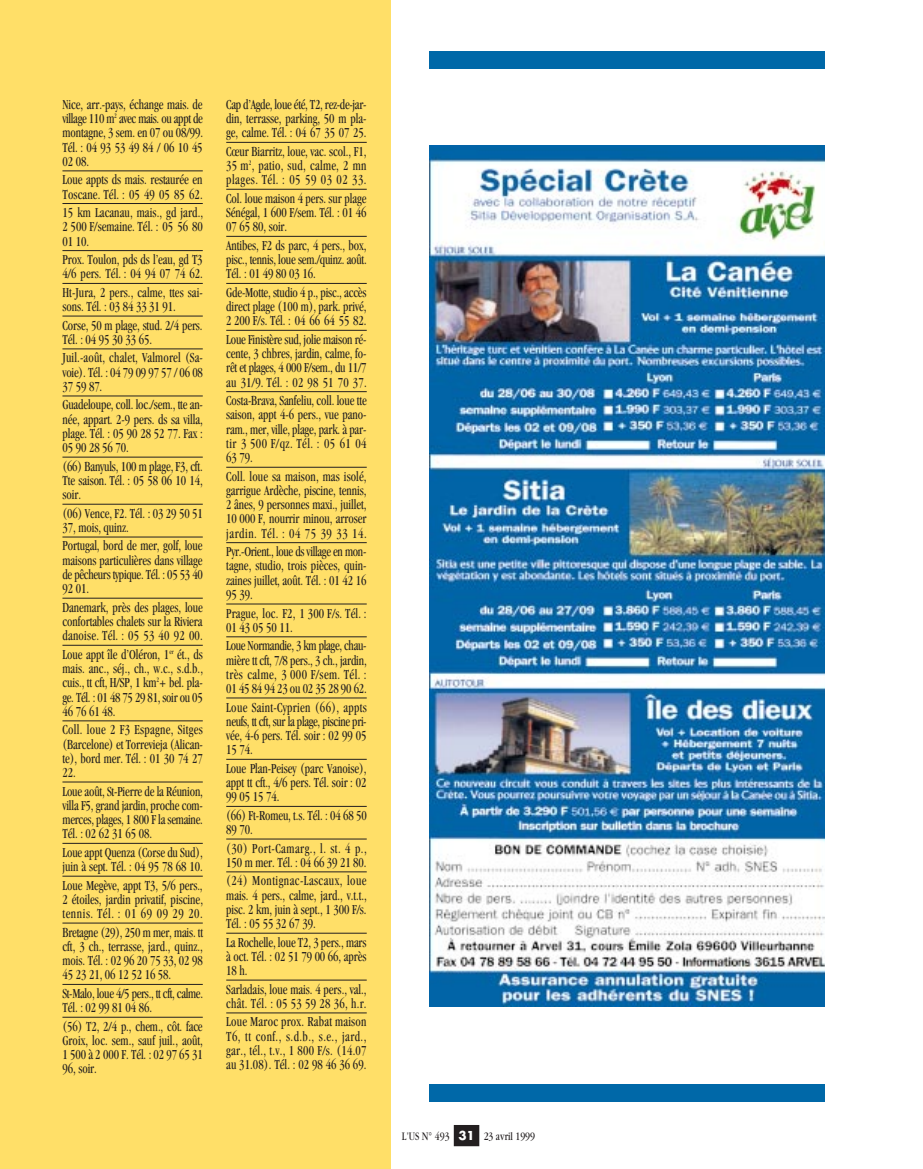
<style>
.page{position:relative;width:923px;height:1169px;background:#fff}
.page>*{position:absolute;margin:0;border:0;box-sizing:border-box;transform-origin:0 0}
.t1{font:condensed 14.25px/14.2px "Garamond";letter-spacing:-.005em;color:#231f20;text-align:justify;scale:.85 1}
.t2{font:condensed 14.25px/14.2px "Garamond";letter-spacing:-.025em;color:#231f20;scale:.85 1}
.t3{font:12px "Garamond";color:#231f20;scale:.77 1}
.s1{font-family:"Futura";font-weight:700;color:#fff}
</style>
<div class="page">
<div style="left:0;top:0;width:390px;height:1168px;background:#ffdf68"></div>
<hr style="left:62px;top:170px;width:141px;height:1px;background:#231f20">
<hr style="left:62px;top:203px;width:141px;height:1px;background:#231f20">
<hr style="left:62px;top:250px;width:141px;height:1px;background:#231f20">
<hr style="left:62px;top:283px;width:141px;height:1px;background:#231f20">
<hr style="left:62px;top:316px;width:141px;height:1px;background:#231f20">
<hr style="left:62px;top:348px;width:141px;height:1px;background:#231f20">
<hr style="left:62px;top:395px;width:141px;height:1px;background:#231f20">
<hr style="left:62px;top:457px;width:141px;height:1px;background:#231f20">
<hr style="left:62px;top:504px;width:141px;height:1px;background:#231f20">
<hr style="left:62px;top:536px;width:141px;height:1px;background:#231f20">
<hr style="left:62px;top:598px;width:141px;height:1px;background:#231f20">
<hr style="left:62px;top:645px;width:141px;height:1px;background:#231f20">
<hr style="left:62px;top:720px;width:141px;height:1px;background:#231f20">
<hr style="left:62px;top:781px;width:141px;height:1px;background:#231f20">
<hr style="left:62px;top:843px;width:141px;height:1px;background:#231f20">
<hr style="left:62px;top:875px;width:141px;height:1px;background:#231f20">
<hr style="left:62px;top:922px;width:141px;height:1px;background:#231f20">
<hr style="left:62px;top:984px;width:141px;height:1px;background:#231f20">
<hr style="left:62px;top:1016px;width:141px;height:1px;background:#231f20">
<img style="left:429px;top:145px;width:395px;height:861px">
<div style="left:429px;top:51px;width:395px;height:17px;background:#0068a8"></div>
<div style="left:429px;top:1084px;width:395px;height:17px;background:#0068a8"></div>
<hr style="left:226px;top:142px;width:141px;height:1px;background:#231f20">
<hr style="left:226px;top:189px;width:141px;height:1px;background:#231f20">
<hr style="left:226px;top:236px;width:141px;height:1px;background:#231f20">
<hr style="left:226px;top:283px;width:141px;height:1px;background:#231f20">
<hr style="left:226px;top:330px;width:141px;height:1px;background:#231f20">
<hr style="left:226px;top:391px;width:141px;height:1px;background:#231f20">
<hr style="left:226px;top:467px;width:141px;height:1px;background:#231f20">
<hr style="left:226px;top:542px;width:141px;height:1px;background:#231f20">
<hr style="left:226px;top:603px;width:141px;height:1px;background:#231f20">
<hr style="left:226px;top:636px;width:141px;height:1px;background:#231f20">
<hr style="left:226px;top:697px;width:141px;height:1px;background:#231f20">
<hr style="left:226px;top:759px;width:141px;height:1px;background:#231f20">
<hr style="left:226px;top:806px;width:141px;height:1px;background:#231f20">
<hr style="left:226px;top:838px;width:141px;height:1px;background:#231f20">
<hr style="left:226px;top:871px;width:141px;height:1px;background:#231f20">
<hr style="left:226px;top:932px;width:141px;height:1px;background:#231f20">
<hr style="left:226px;top:979px;width:141px;height:1px;background:#231f20">
<hr style="left:226px;top:1012px;width:141px;height:1px;background:#231f20">
<div style="left:454px;top:1124px;width:25px;height:22px;background:#231f20"></div>
<p class="t1" style="left:62px;top:98px;width:167px">Nice, arr.-pays, échange mais. de village 110 m<sup>2</sup> avec mais. ou appt de montagne, 3 sem. en 07 ou 08/99.<br>Tél. : 04 93 53 49 84 / 06 10 45<br>02 08.</p>
<p class="t1" style="left:62px;top:174px;width:167px">Loue appts ds mais. restaurée en<br>Toscane. Tél. : 05 49 05 85 62.</p>
<p class="t1" style="left:62px;top:206px;width:167px">15 km Lacanau, mais., gd jard., 2 500 F/semaine. Tél. : 05 56 80<br>01 10.</p>
<p class="t1" style="left:62px;top:253px;width:167px">Prox. Toulon, pds ds l’eau, gd T3<br>4/6 pers. Tél. : 04 94 07 74 62.</p>
<p class="t1" style="left:62px;top:286px;width:167px">Ht-Jura, 2 pers., calme, ttes sai&shy;sons. Tél. : 03 84 33 31 91.</p>
<p class="t1" style="left:62px;top:319px;width:166px">Corse, 50 m plage, stud. 2/4 pers.<br>Tél. : 04 95 30 33 65.</p>
<p class="t1" style="left:62px;top:352px;width:167px">Juil.-août, chalet, Valmorel (Sa&shy;voie). Tél. : 04 79 09 97 57 / 06 08<br>37 59 87.</p>
<p class="t1" style="left:62px;top:399px;width:167px">Guadeloupe, coll. loc./sem., tte an&shy;née, appart. 2-9 pers. ds sa villa, plage. Tél. : 05 90 28 52 77. Fax :<br>05 90 28 56 70.</p>
<p class="t1" style="left:62px;top:460px;width:166px">(66) Banyuls, 100 m plage, F3, cft.<br>Tte saison. Tél. : 05 58 06 10 14, soir.</p>
<p class="t1" style="left:62px;top:507px;width:167px">(06) Vence, F2. Tél. : 03 29 50 51<br>37, mois, quinz.</p>
<p class="t1" style="left:62px;top:540px;width:167px">Portugal, bord de mer, golf, loue maisons particulières dans village de pêcheurs typique. Tél. : 05 53 40<br>92 01.</p>
<p class="t1" style="left:62px;top:601px;width:167px">Danemark, près des plages, loue confortables chalets sur la Riviera danoise. Tél. : 05 53 40 92 00.</p>
<p class="t1" style="left:62px;top:648px;width:167px">Loue appt île d’Oléron, 1<sup>er</sup> ét., ds mais. anc., séj., ch., w.c., s.d.b., cuis., tt cft, H/SP, 1 km<sup>2</sup>+ bel. pla&shy;ge. Tél. : 01 48 75 29 81, soir ou 05<br>46 76 61 48.</p>
<p class="t1" style="left:62px;top:723px;width:167px">Coll. loue 2 F3 Espagne, Sitges (Barcelone) et Torrevieja (Alican&shy;te), bord mer. Tél. : 01 30 74 27<br>22.</p>
<p class="t1" style="left:62px;top:785px;width:167px">Loue août, St-Pierre de la Réunion, villa F5, grand jardin, proche com&shy;merces, plages, 1 800 F la semaine.<br>Tél. : 02 62 31 65 08.</p>
<p class="t1" style="left:62px;top:846px;width:166px">Loue appt Quenza (Corse du Sud), juin à sept. Tél. : 04 95 78 68 10.</p>
<p class="t1" style="left:62px;top:879px;width:167px">Loue Megève, appt T3, 5/6 pers., 2 étoiles, jardin privatif, piscine, tennis. Tél. : 01 69 09 29 20.</p>
<p class="t1" style="left:62px;top:926px;width:167px">Bretagne (29), 250 m mer, mais. tt cft, 3 ch., terrasse, jard., quinz., mois. Tél. : 02 96 20 75 33, 02 98<br>45 23 21, 06 12 52 16 58.</p>
<p class="t2" style="left:62px;top:987px;width:167px">St-Malo, loue 4/5 pers., tt cft, calme.<br>Tél. : 02 99 81 04 86.</p>
<p class="t1" style="left:62px;top:1020px;width:167px">(56) T2, 2/4 p., chem., côt. face Groix, loc. sem., sauf juil., août, 1 500 à 2 000 F. Tél. : 02 97 65 31<br>96, soir.</p>
<p class="t1" style="left:226px;top:98px;width:167px">Cap d’Agde, loue été, T2, rez-de-jar&shy;din, terrasse, parking, 50 m pla&shy;ge, calme. Tél. : 04 67 35 07 25.</p>
<p class="t1" style="left:226px;top:145px;width:167px">Cœur Biarritz, loue, vac. scol., F1, 35 m<sup>2</sup>, patio, sud, calme, 2 mn plages. Tél. : 05 59 03 02 33.</p>
<p class="t1" style="left:226px;top:192px;width:167px">Col. loue maison 4 pers. sur plage Sénégal, 1 600 F/sem. Tél. : 01 46<br>07 65 80, soir.</p>
<p class="t1" style="left:226px;top:239px;width:167px">Antibes, F2 ds parc, 4 pers., box, pisc., tennis, loue sem./quinz. août.<br>Tél. : 01 49 80 03 16.</p>
<p class="t1" style="left:226px;top:286px;width:167px">Gde-Motte, studio 4 p., pisc., accès direct plage (100 m), park. privé, 2 200 F/s. Tél. : 04 66 64 55 82.</p>
<p class="t1" style="left:226px;top:333px;width:167px">Loue Finistère sud, jolie maison ré&shy;cente, 3 chbres, jardin, calme, fo&shy;rêt et plages, 4 000 F/sem., du 11/7 au 31/9. Tél. : 02 98 51 70 37.</p>
<p class="t1" style="left:226px;top:394px;width:167px">Costa-Brava, Sanfeliu, coll. loue tte saison, appt 4-6 pers., vue pano&shy;ram., mer, ville, plage, park. à par&shy;tir 3 500 F/qz. Tél. : 05 61 04<br>63 79.</p>
<p class="t1" style="left:226px;top:470px;width:167px">Coll. loue sa maison, mas isolé, garrigue Ardèche, piscine, tennis, 2 ânes, 9 personnes maxi., juillet, 10 000 F, nourrir minou, arroser jardin. Tél. : 04 75 39 33 14.</p>
<p class="t1" style="left:226px;top:545px;width:167px">Pyr.-Orient., loue ds village en mon&shy;tagne, studio, trois pièces, quin&shy;zaines juillet, août. Tél. : 01 42 16<br>95 39.</p>
<p class="t1" style="left:226px;top:607px;width:167px">Prague, loc. F2, 1 300 F/s. Tél. :<br>01 43 05 50 11.</p>
<p class="t1" style="left:226px;top:639px;width:167px">Loue Normandie, 3 km plage, chau&shy;mière tt cft, 7/8 pers., 3 ch., jardin, très calme, 3 000 F/sem. Tél. :<br>01 45 84 94 23 ou 02 35 28 90 62.</p>
<p class="t1" style="left:226px;top:701px;width:167px">Loue Saint-Cyprien (66), appts neufs, tt cft, sur la plage, piscine pri&shy;vée, 4-6 pers. Tél. soir : 02 99 05<br>15 74.</p>
<p class="t1" style="left:226px;top:762px;width:167px">Loue Plan-Peisey (parc Vanoise), appt tt cft., 4/6 pers. Tél. soir : 02<br>99 05 15 74.</p>
<p class="t1" style="left:226px;top:809px;width:167px">(66) Ft-Romeu, t.s. Tél. : 04 68 50<br>89 70.</p>
<p class="t1" style="left:226px;top:842px;width:167px">(30) Port-Camarg., l. st. 4 p.,<br>150 m mer. Tél. : 04 66 39 21 80.</p>
<p class="t1" style="left:226px;top:874px;width:167px">(24) Montignac-Lascaux, loue mais. 4 pers., calme, jard., v.t.t., pisc. 2 km, juin à sept., 1 300 F/s.<br>Tél. : 05 55 32 67 39.</p>
<p class="t1" style="left:226px;top:936px;width:166px">La Rochelle, loue T2, 3 pers., mars à oct. Tél. : 02 51 79 00 66, après 18 h.</p>
<p class="t1" style="left:226px;top:983px;width:167px">Sarladais, loue mais. 4 pers., val., chât. Tél. : 05 53 59 28 36, h.r.</p>
<p class="t1" style="left:226px;top:1015px;width:167px">Loue Maroc prox. Rabat maison T6, tt conf., s.d.b., s.e., jard., gar., tél., t.v., 1 800 F/s. (14.07 au 31.08). Tél. : 02 98 46 36 69.</p>
<p class="t3" style="left:402px;top:1132px;width:175px">L’US N° 493 <span class="s1">31</span> 23 avril 1999</p>
</div>
